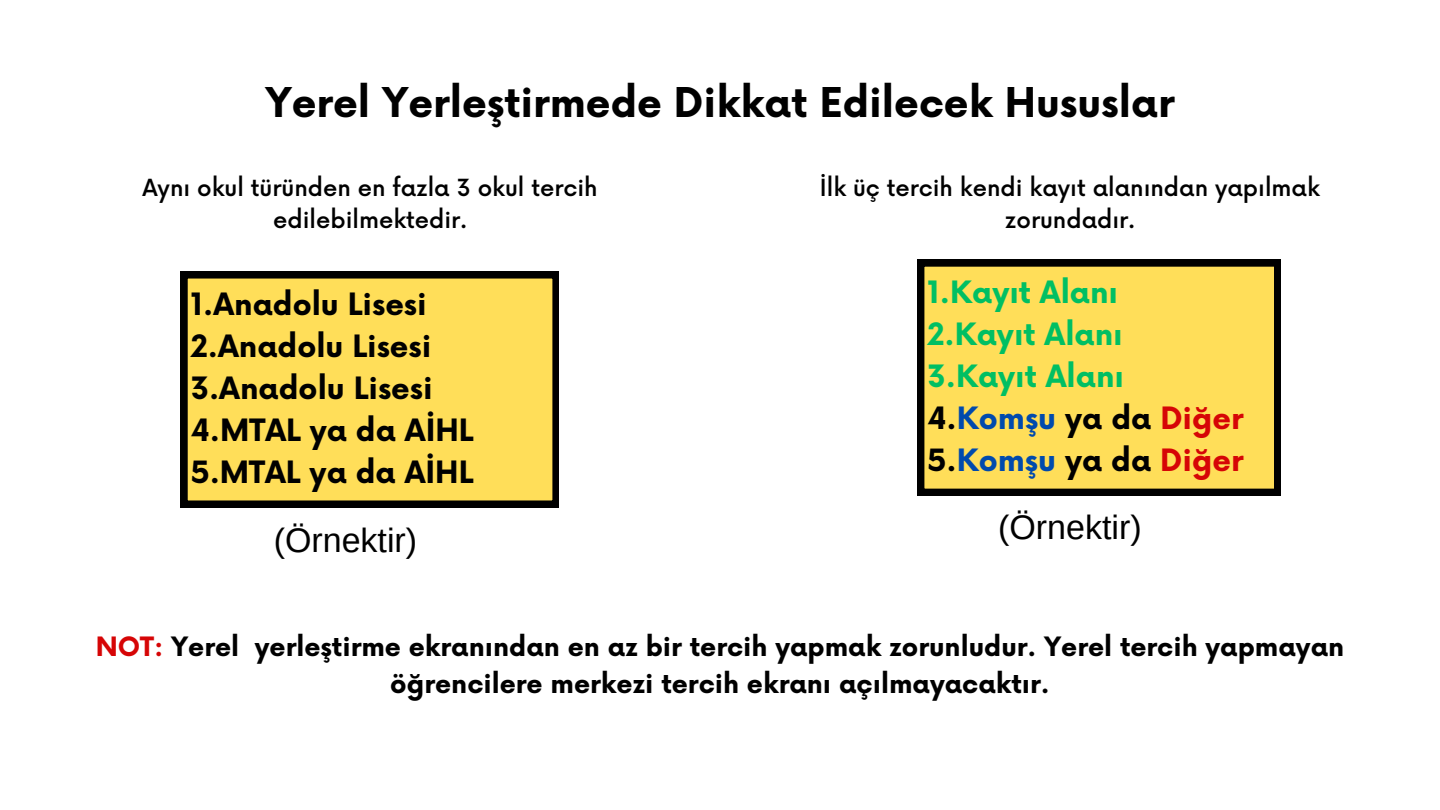
<style>
.page{position:relative;width:1440px;height:810px;background:#fff}
.page>*{position:absolute;margin:0;border:0;box-sizing:border-box;transform-origin:0 0}
.t1{font:700 40px "Now";color:#000}
.t2{font:34px "Arimo";color:#000}
.t3{font:700 30px/42px "Now";color:#000}
.t4{font:700 30px/42px "Now";color:#00bf63}
.t5{font:700 26px/36.8px "Now";color:#000;text-align:center}
.t6{font:500 23px/31.5px "Now";color:#000;text-align:center}
.s1{color:#000}
.s2{color:#004aad}
.s3{color:#d60506}
</style>
<div class="page">
<svg style="left:181px;top:272px;width:378px;height:235px;background:#e8ca51"></svg>
<svg style="left:918px;top:260px;width:363px;height:235px;background:#e7c950"></svg>
<h1 class="t1" style="left:265px;top:81px;width:911px">Yerel Yerleştirmede Dikkat Edilecek Hususlar</h1>
<p class="t6" style="left:142px;top:173px;width:457px">Aynı okul türünden en fazla 3 okul tercih edilebilmektedir.</p>
<p class="t6" style="left:820px;top:173px;width:501px">İlk üç tercih kendi kayıt alanından yapılmak zorundadır.</p>
<p class="t3" style="left:191px;top:285px;width:284px">1.Anadolu Lisesi<br>2.Anadolu Lisesi<br>3.Anadolu Lisesi<br>4.MTAL ya da AİHL<br>5.MTAL ya da AİHL</p>
<p class="t4" style="left:927px;top:273px;width:318px">1.Kayıt Alanı<br>2.Kayıt Alanı<br>3.Kayıt Alanı<br><span class="s1">4.</span><span class="s2">Komşu</span> <span class="s1">ya da</span> <span class="s3">Diğer<br></span><span class="s1">5.</span><span class="s2">Komşu</span> <span class="s1">ya da</span> <span class="s3">Diğer</span></p>
<h2 class="t2" style="left:274px;top:522px;width:145px">(Örnektir)</h2>
<h2 class="t2" style="left:998px;top:508px;width:145px">(Örnektir)</h2>
<p class="t5" style="left:96px;top:630px;width:1250px"><span class="s3">NOT:</span> Yerel yerleştirme ekranından en az bir tercih yapmak zorunludur. Yerel tercih yapmayan öğrencilere merkezi tercih ekranı açılmayacaktır.</p>
</div>
